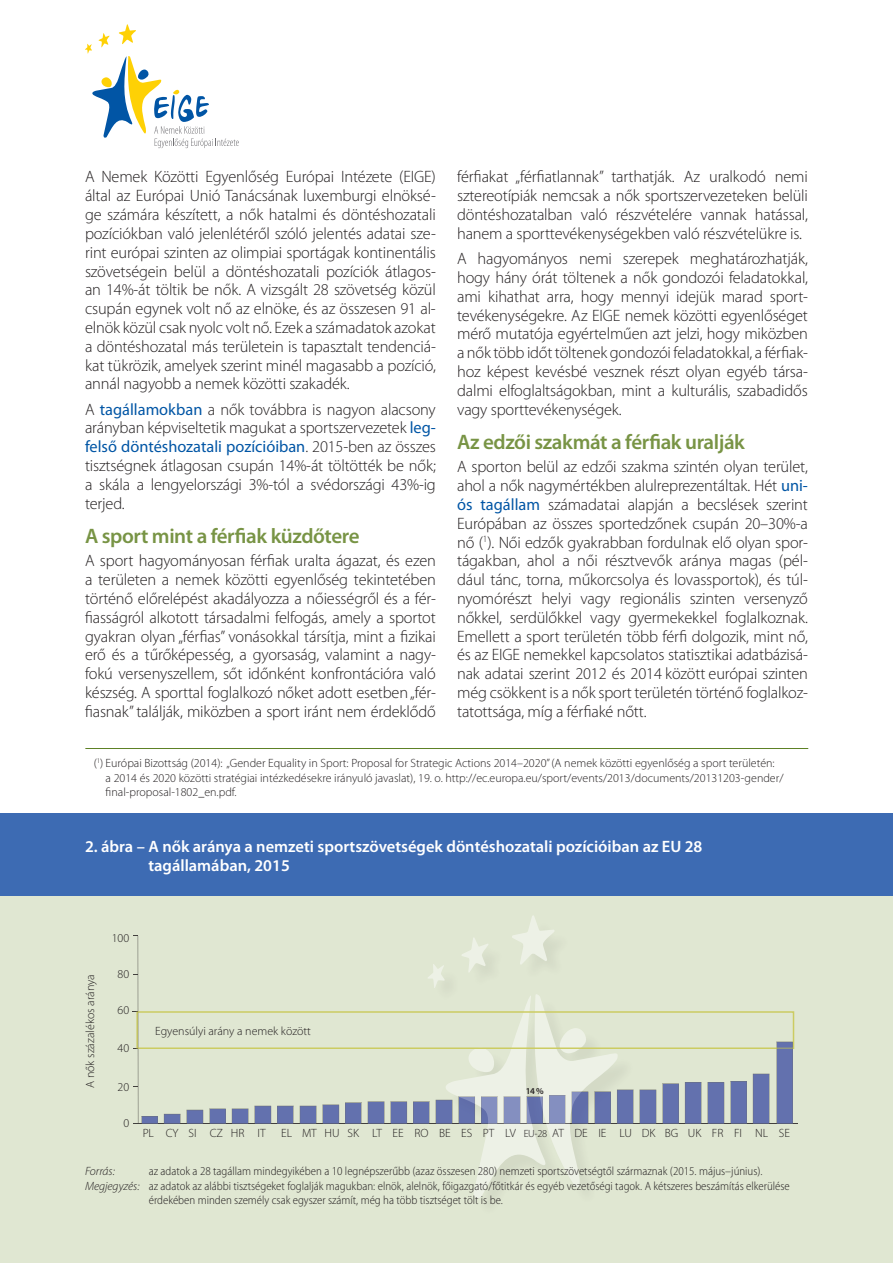
<style>
.page{position:relative;width:893px;height:1263px;background:#fff}
.page>*{position:absolute;margin:0;border:0;box-sizing:border-box;transform-origin:0 0}
.Title_2{font:600 21px "Myriad Pro";letter-spacing:-.02em;color:#789445}
.Body_text{font:300 16.5px/18.8px "Myriad Pro";letter-spacing:-.01em;color:#231f20;text-align:justify}
.Figure_title{font:600 16.5px/19.5px "Myriad Pro";color:#fff}
.Footnote_first{font:300 12px/14.4px "Myriad Pro";color:#231f20}
.Source{font:300 semi-condensed 12px/14.4px "Myriad Pro";color:#231f20}
.Source-2{font:italic 300 12px "Myriad Pro";color:#231f20}
.t1{font:600 9px "Myriad Pro";color:#231f20}
.s1{font-weight:400;color:#0155a5}
.s2{font-size:10.5px}
.s3{font-style:italic;font-stretch:normal}
</style>
<div class="page">
<svg style="left:85px;top:24px;width:154px;height:124px"></svg>
<div style="left:0;top:856px;width:893px;height:407px;background:#e0e7d2"></div>
<hr style="left:85px;top:748px;width:723px;height:1px;background:#5d8125">
<div style="left:0;top:814px;width:893px;height:82px;background:#3d6bb3"></div>
<svg style="left:428px;top:915px;width:127px;height:73px"></svg>
<div style="left:136px;top:1011px;width:658px;height:38px;border:2px solid #cccc62"></div>
<hr style="left:138px;top:1123px;width:659px;height:1px;background:#231f20">
<hr style="left:138px;top:936px;width:1px;height:188px;background:#231f20">
<svg style="left:164px;top:1114px;width:17px;height:10px"></svg>
<svg style="left:187px;top:1110px;width:16px;height:14px"></svg>
<svg style="left:209px;top:1109px;width:17px;height:15px"></svg>
<svg style="left:232px;top:1109px;width:16px;height:15px"></svg>
<svg style="left:254px;top:1106px;width:17px;height:18px"></svg>
<svg style="left:277px;top:1106px;width:17px;height:18px"></svg>
<svg style="left:300px;top:1106px;width:16px;height:18px"></svg>
<svg style="left:322px;top:1105px;width:17px;height:19px"></svg>
<svg style="left:345px;top:1102px;width:17px;height:22px"></svg>
<svg style="left:368px;top:1101px;width:16px;height:23px"></svg>
<svg style="left:390px;top:1101px;width:17px;height:23px"></svg>
<svg style="left:413px;top:1101px;width:17px;height:23px"></svg>
<svg style="left:436px;top:994px;width:198px;height:204px"></svg>
<svg style="left:640px;top:1090px;width:16px;height:34px"></svg>
<svg style="left:662px;top:1083px;width:17px;height:41px"></svg>
<svg style="left:685px;top:1082px;width:16px;height:42px"></svg>
<svg style="left:708px;top:1082px;width:16px;height:42px"></svg>
<svg style="left:730px;top:1081px;width:17px;height:43px"></svg>
<svg style="left:753px;top:1074px;width:16px;height:50px"></svg>
<svg style="left:776px;top:1042px;width:17px;height:82px"></svg>
<svg style="left:133px;top:1116px;width:25px;height:8px"></svg>
<p class="Body_text" style="left:457px;top:168px;width:352px">férfiakat „férfiatlannak” tarthatják. Az uralkodó nemi sztereotípiák nemcsak a nők sportszervezeteken belüli döntéshozatalban való részvételére vannak hatással, hanem a sporttevékenységekben való részvételükre is.</p>
<p class="Body_text" style="left:457px;top:249px;width:352px">A hagyományos nemi szerepek meghatározhatják, hogy hány órát töltenek a nők gondozói feladatokkal, ami kihathat arra, hogy mennyi idejük marad sport&shy;tevékenységekre. Az EIGE nemek közötti egyenlőséget mérő mutatója egyértelműen azt jelzi, hogy miközben a nők több időt töltenek gondozói feladatokkal, a férfiak&shy;hoz képest kevésbé vesznek részt olyan egyéb társa&shy;dalmi elfoglaltságokban, mint a kulturális, szabadidős vagy sporttevékenységek.</p>
<p class="Title_2" style="left:457px;top:430px;width:289px">Az edzői szakmát a férfiak uralják</p>
<p class="Body_text" style="left:457px;top:458px;width:352px">A sporton belül az edzői szakma szintén olyan terület, ahol a nők nagymértékben alulreprezentáltak. Hét <span class="s1">uni&shy;ós tagállam</span> számadatai alapján a becslések szerint Európában az összes sportedzőnek csupán 20–30%-a nő (<sup>1</sup>). Női edzők gyakrabban fordulnak elő olyan spor&shy;tágakban, ahol a női résztvevők aránya magas (pél&shy;dául tánc, torna, műkorcsolya és lovassportok), és túl&shy;nyomórészt helyi vagy regionális szinten versenyző nőkkel, serdülőkkel vagy gyermekekkel foglalkoznak.<br>Emellett a sport területén több férfi dolgozik, mint nő, és az EIGE nemekkel kapcsolatos statisztikai adatbázisá&shy;nak adatai szerint 2012 és 2014 között európai szinten még csökkent is a nők sport területén történő foglalkoz&shy;tatottsága, míg a férfiaké nőtt.</p>
<p class="Footnote_first" style="left:106px;top:756px;width:679px;text-indent:-12px">(<sup>1</sup>) Európai Bizottság (2014): „Gender Equality in Sport: Proposal for Strategic Actions 2014–2020” (A nemek közötti egyenlőség a sport területén:<br>a 2014 és 2020 közötti stratégiai intézkedésekre irányuló javaslat), 19. o. http://ec.europa.eu/sport/events/2013/documents/20131203-gender/ final‑proposal-1802_en.pdf.</p>
<p class="Body_text" style="left:85px;top:168px;width:352px">A Nemek Közötti Egyenlőség Európai Intézete (EIGE) által az Európai Unió Tanácsának luxemburgi elnöksé&shy;ge számára készített, a nők hatalmi és döntéshozatali pozíciókban való jelenlétéről szóló jelentés adatai sze&shy;rint európai szinten az olimpiai sportágak kontinentális szövetségein belül a döntéshozatali pozíciók átlagos&shy;an 14%-át töltik be nők. A vizsgált 28 szövetség közül csupán egynek volt nő az elnöke, és az összesen 91 al&shy;elnök közül csak nyolc volt nő. Ezek a számadatok azokat a döntéshozatal más területein is tapasztalt tendenciá&shy;kat tükrözik, amelyek szerint minél magasabb a pozíció, annál nagyobb a nemek közötti szakadék.</p>
<p class="Body_text" style="left:85px;top:400px;width:352px">A <span class="s1">tagállamokban</span> a nők továbbra is nagyon alacsony arányban képviseltetik magukat a sportszervezetek <span class="s1">leg&shy;felső döntéshozatali pozícióiban</span>. 2015-ben az összes tisztségnek átlagosan csupán 14%-át töltötték be nők; a skála a lengyelországi 3%-tól a svédországi 43%-ig terjed.</p>
<p class="Title_2" style="left:85px;top:525px;width:276px">A sport mint a férfiak küzdőtere</p>
<p class="Body_text" style="left:85px;top:552px;width:352px">A sport hagyományosan férfiak uralta ágazat, és ezen a területen a nemek közötti egyenlőség tekintetében történő előrelépést akadályozza a nőiességről és a fér&shy;fiasságról alkotott társadalmi felfogás, amely a sportot gyakran olyan „férfias” vonásokkal társítja, mint a fizikai erő és a tűrőképesség, a gyorsaság, valamint a nagy&shy;fokú versenyszellem, sőt időnként konfrontációra való készség. A sporttal foglalkozó nőket adott esetben „fér&shy;fiasnak” találják, miközben a sport iránt nem érdeklődő</p>
<p class="Figure_title" style="left:148px;top:836px;width:556px;text-indent:-63px">2. ábra – A nők aránya a nemzeti sportszövetségek döntéshozatali pozícióiban az EU 28 tagállamában, 2015</p>
<p class="Footnote_first" style="left:83px;top:1088px;width:115px;rotate:-90deg">A nők százalékos aránya</p>
<p class="Footnote_first" style="left:112px;top:931px;width:19px">100</p>
<p class="Footnote_first" style="left:118px;top:967px;width:13px">80</p>
<p class="Footnote_first" style="left:118px;top:1003px;width:13px">60</p>
<p class="Footnote_first" style="left:118px;top:1040px;width:13px">40</p>
<p class="Footnote_first" style="left:118px;top:1079px;width:13px">20</p>
<p class="Footnote_first" style="left:123px;top:1115px;width:7px">0</p>
<p class="Footnote_first" style="left:155px;top:1024px;width:157px">Egyensúlyi arány a nemek között</p>
<p class="t1" style="left:526px;top:1085px;width:19px">14 %</p>
<p class="Footnote_first" style="left:143px;top:1126px;width:124px">PL CY SI CZ HR IT</p>
<p class="Footnote_first" style="left:281px;top:1126px;width:510px">EL MT HU SK LT EE RO BE ES PT LV <span class="s2">EU-28</span> AT DE IE LU DK BG UK FR FI NL SE</p>
<p class="Source-2" style="left:85px;top:1165px;width:31px">Forrás:</p>
<p class="Source" style="left:149px;top:1164px;width:615px">az adatok a 28 tagállam mindegyikében a 10 legnépszerűbb (azaz összesen 280) nemzeti sportszövetségtől származnak (2015. május–június).</p>
<p class="Source" style="left:149px;top:1178px;width:643px;text-indent:-64px"><span class="s3">Megjegyzés:</span> az adatok az alábbi tisztségeket foglalják magukban: elnök, alelnök, főigazgató/főtitkár és egyéb vezetőségi tagok. A kétszeres beszámítás elkerülése érdekében minden személy csak egyszer számít, még ha több tisztséget tölt is be.</p>
</div>
